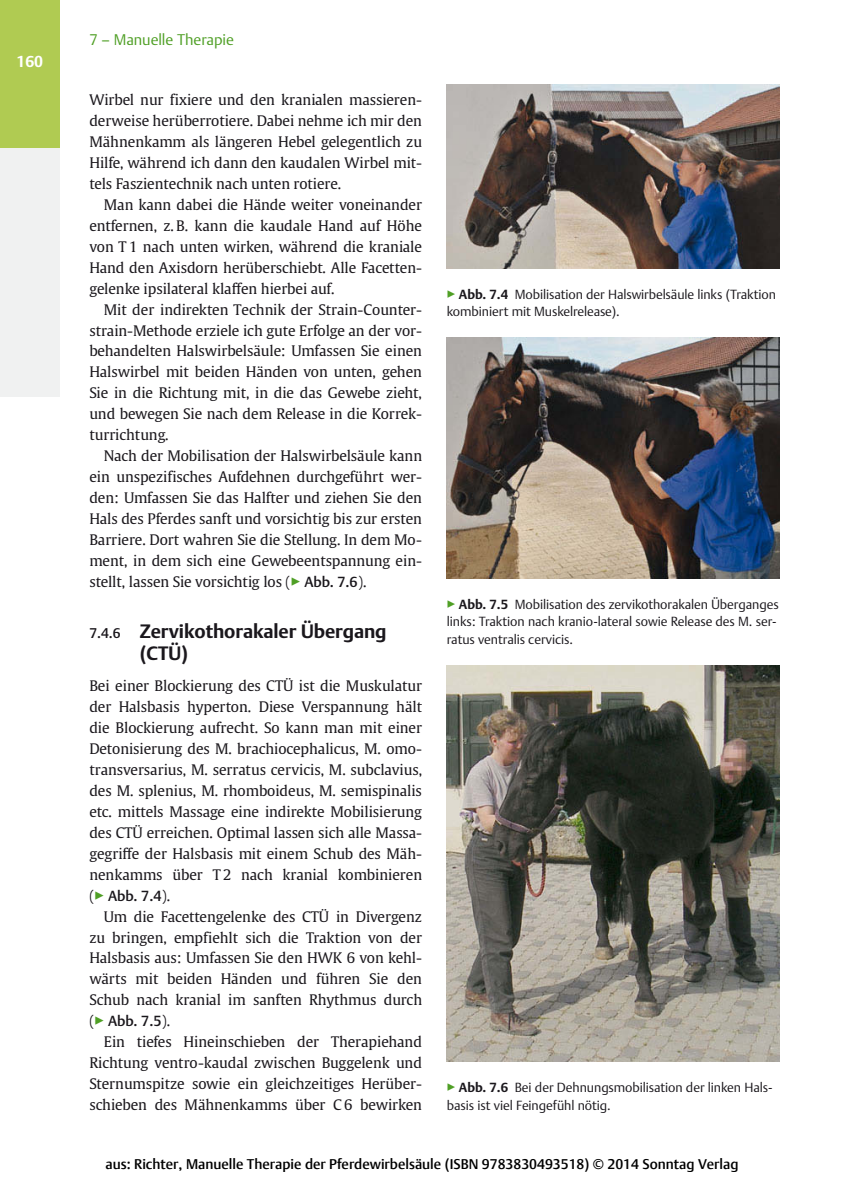
<style>
.page{position:relative;width:844px;height:1191px;background:#fff}
.page>*{position:absolute;margin:0;border:0;box-sizing:border-box;transform-origin:0 0}
.t1{font:19.25px/22.6px "Adv TT1415 f 0 b 8.B";color:#1a171c}
.t2{font:15.75px "Adv TT1415 f 0 b 8.B";color:#fff}
.t3{font:15.22px "Adv TT1875 e 499";color:#4f9f25}
.t4{font:14.53px/21px "Adv TT1 c 81 c 27 a";color:#1a171c;text-align:justify}
.t5{font:14.53px "Adv TT114 f 0202";color:#1a171c}
.t6{font:500 14px "Thieme Argo 2011";color:#000}
.t7{font:13.12px/17.5px "Adv TT1875 e 499";color:#1a171c}
.s1{font-style:inherit}
.s2{font-family:"Adv TT1 c 81 c 27 a+fb"}
.s3{color:#4f9f25}
.s4{font-family:"Adv TT114 f 0202"}
.s5{font-family:"Adv TT114 f 0202";font-size:14px}
.s6{font-family:"Adv TT1 c 81 c 27 a"}
.s7{font-family:"Adv TT1 c 81 c 27 a";color:#4f9f25}
.s8{font-family:"Adv TT1415 f 0 b 8.B";color:#4f9f25}
.s9{font-family:"Adv TT1415 f 0 b 8.B"}
</style>
<div class="page">
<div style="left:0;top:0;width:60px;height:149px;background:#b0cb52"></div>
<div style="left:0;top:149px;width:60px;height:248px;background:#f0f1f1"></div>
<img style="left:447px;top:84px;width:332px;height:184px">
<img style="left:447px;top:337px;width:332px;height:241px">
<img style="left:447px;top:666px;width:332px;height:395px">
<p class="t2" style="left:17px;top:55px;width:28px">160</p>
<p class="t3" style="left:89px;top:33px;width:146px">7 <span class="s1">–</span> Manuelle Therapie</p>
<p class="t4" style="left:89px;top:90px;width:334px">Wirbel nur fixiere und den kranialen massieren&shy;derweise herüberrotiere. Dabei nehme ich mir den Mähnenkamm als längeren Hebel gelegentlich zu Hilfe, während ich dann den kaudalen Wirbel mit&shy;tels Faszientechnik nach unten rotiere.</p>
<p class="t4" style="left:89px;top:195px;width:334px;text-indent:14px">Man kann dabei die Hände weiter voneinander entfernen, z. B. kann die kaudale Hand auf Höhe von T 1 nach unten wirken, während die kraniale Hand den Axisdorn herüberschiebt. Alle Facetten&shy;gelenke ipsilateral kla<span class="s2">ff</span>en hierbei auf.</p>
<p class="t4" style="left:89px;top:300px;width:334px;text-indent:14px">Mit der indirekten Technik der Strain-Counter&shy;strain-Methode erziele ich gute Erfolge an der vor&shy;behandelten Halswirbelsäule: Umfassen Sie einen Halswirbel mit beiden Händen von unten, gehen Sie in die Richtung mit, in die das Gewebe zieht, und bewegen Sie nach dem Release in die Korrek&shy;turrichtung.</p>
<p class="t4" style="left:89px;top:446px;width:334px;text-indent:14px">Nach der Mobilisation der Halswirbelsäule kann ein unspezifisches Aufdehnen durchgeführt wer&shy;den: Umfassen Sie das Halfter und ziehen Sie den Hals des Pferdes sanft und vorsichtig bis zur ersten Barriere. Dort wahren Sie die Stellung. In dem Mo&shy;ment, in dem sich eine Gewebeentspannung ein&shy;stellt, lassen Sie vorsichtig los (<span class="s3">▶</span> <span class="s4">Abb. 7.6</span>).</p>
<h1 class="t1" style="left:140px;top:621px;width:248px;text-indent:-50px"><span class="s5">7.4.6</span> Zervikothorakaler Übergang (CTÜ)</h1>
<p class="t4" style="left:89px;top:676px;width:334px">Bei einer Blockierung des CTÜ ist die Muskulatur der Halsbasis hyperton. Diese Verspannung hält die Blockierung aufrecht. So kann man mit einer Detonisierung des M. brachiocephalicus, M. omo&shy;transversarius, M. serratus cervicis, M. subclavius, des M. splenius, M. rhomboideus, M. semispinalis etc. mittels Massage eine indirekte Mobilisierung des CTÜ erreichen. Optimal lassen sich alle Massa&shy;gegri<span class="s2">ff</span>e der Halsbasis mit einem Schub des Mäh&shy;nenkamms über T 2 nach kranial kombinieren</p>
<p class="t5" style="left:89px;top:889px;width:82px"><span class="s6">(</span><span class="s7">▶</span> Abb. 7.4<span class="s6">).</span></p>
<p class="t4" style="left:89px;top:906px;width:334px;text-indent:14px">Um die Facettengelenke des CTÜ in Divergenz zu bringen, empfiehlt sich die Traktion von der Halsbasis aus: Umfassen Sie den HWK 6 von kehl&shy;wärts mit beiden Händen und führen Sie den Schub nach kranial im sanften Rhythmus durch</p>
<p class="t5" style="left:89px;top:1014px;width:82px"><span class="s6">(</span><span class="s7">▶</span> Abb. 7.5<span class="s6">).</span></p>
<p class="t4" style="left:89px;top:1032px;width:334px;text-indent:14px">Ein tiefes Hineinschieben der Therapiehand Richtung ventro-kaudal zwischen Buggelenk und Sternumspitze sowie ein gleichzeitiges Herüber&shy;schieben des Mähnenkamms über C 6 bewirken</p>
<p class="t7" style="left:446px;top:286px;width:330px"><span class="s8">▶</span> <span class="s9">Abb. 7.4</span> Mobilisation der Halswirbelsäule links (Traktion kombiniert mit Muskelrelease).</p>
<p class="t7" style="left:446px;top:596px;width:333px"><span class="s8">▶</span> <span class="s9">Abb. 7.5</span> Mobilisation des zervikothorakalen Überganges links: Traktion nach kranio-lateral sowie Release des M. ser&shy;ratus ventralis cervicis.</p>
<p class="t7" style="left:446px;top:1079px;width:327px"><span class="s8">▶</span> <span class="s9">Abb. 7.6</span> Bei der Dehnungsmobilisation der linken Hals&shy;basis ist viel Feingefühl nötig.</p>
<p class="t6" style="left:105px;top:1154px;width:634px">aus: Richter, Manuelle Therapie der Pferdewirbelsäule (ISBN 9783830493518) © 2014 Sonntag Verlag</p>
</div>
